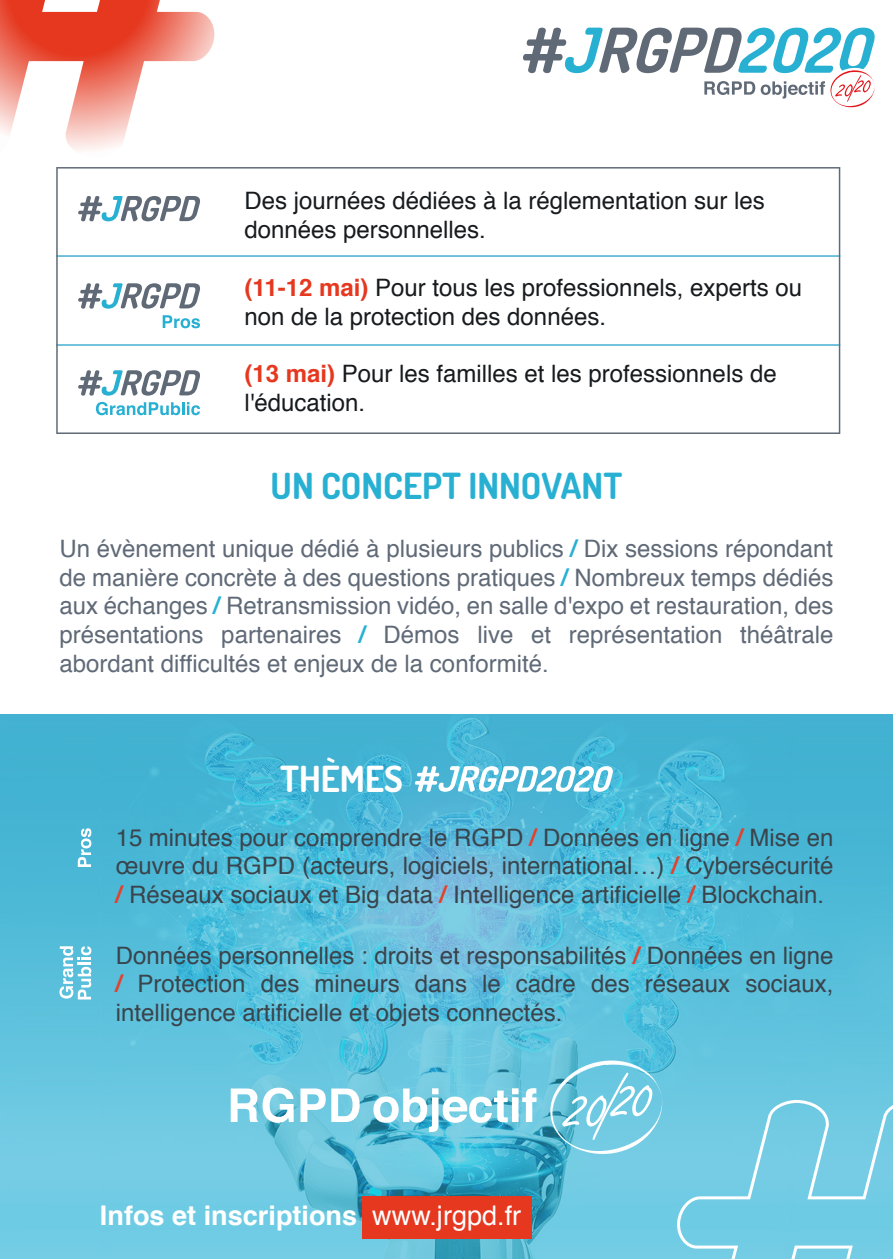
<style>
.page{position:relative;width:893px;height:1259px;background:#fff}
.page>*{position:absolute;margin:0;border:0;box-sizing:border-box;transform-origin:0 0}
.t1{font:700 36px "Dosis";color:#28b0d3}
.t2{font:700 36px "Dosis";color:#fff}
.t3{font:700 27px "Helvetica";color:#fff}
.t4{font:24px/28.8px "Helvetica";color:#3a444c;text-align:justify}
.t5{font:24px/28.8px "Helvetica";color:#606a77;text-align:justify}
.t6{font:24px/28.8px "Helvetica";color:#171b1e}
.s1{font-weight:700;color:#e5381f}
.s2{font-weight:700;color:#28b0d3}
.s3{font-weight:700;color:#e63f2b}
.s4{font-weight:400}
</style>
<div class="page">
<img style="left:0;top:714px;width:893px;height:545px">
<svg style="left:0;top:0;width:215px;height:151px"></svg>
<svg style="left:523px;top:28px;width:352px;height:80px"></svg>
<svg style="left:231px;top:1087px;width:63px;height:35px"></svg>
<svg style="left:300px;top:1088px;width:60px;height:34px"></svg>
<svg style="left:373px;top:1088px;width:163px;height:44px"></svg>
<svg style="left:550px;top:1058px;width:343px;height:201px;background:#75cbe3"></svg>
<svg style="left:56px;top:167px;width:784px;height:267px"></svg>
<svg style="left:415px;top:766px;width:199px;height:26px"></svg>
<div style="left:362px;top:1196px;width:169px;height:42px;background:#e5381f"></div>
<svg style="left:78px;top:828px;width:13px;height:39px"></svg>
<svg style="left:59px;top:946px;width:32px;height:53px"></svg>
<p class="t6" style="left:244px;top:187px;width:522px">Des journées dédiées à la réglementation sur les données personnelles.</p>
<p class="t6" style="left:244px;top:274px;width:559px"><span class="s1">(11-12 mai)</span> Pour tous les professionnels, experts ou non de la protection des données.</p>
<p class="t6" style="left:244px;top:360px;width:534px"><span class="s1">(13 mai)</span> Pour les familles et les professionnels de l'éducation.</p>
<h1 class="t1" style="left:271px;top:463px;width:353px">UN CONCEPT INNOVANT</h1>
<p class="t5" style="left:59px;top:535px;width:775px">Un évènement unique dédié à plusieurs publics <span class="s2">/</span> Dix sessions répondant de manière concrète à des questions pratiques <span class="s2">/</span> Nombreux temps dédiés aux échanges <span class="s2">/</span> Retransmission vidéo, en salle d'expo et restauration, des présentations partenaires <span class="s2">/</span> Démos live et représentation théâtrale abordant difficultés et enjeux de la conformité.</p>
<h1 class="t2" style="left:280px;top:755px;width:124px">THÈMES</h1>
<p class="t4" style="left:116px;top:823px;width:719px">15 minutes pour comprendre le RGPD <span class="s3">/</span> Données en ligne <span class="s3">/</span> Mise en œuvre du RGPD (acteurs, logiciels, international…) <span class="s3">/</span> Cybersécurité <span class="s3">/</span> Réseaux sociaux et Big data <span class="s3">/</span> Intelligence artificielle <span class="s3">/</span> Blockchain.</p>
<p class="t4" style="left:116px;top:941px;width:719px">Données personnelles : droits et responsabilités <span class="s3">/</span> Données en ligne <span class="s3">/</span> Protection des mineurs dans le cadre des réseaux sociaux, intelligence artificielle et objets connectés.</p>
<p class="t3" style="left:100px;top:1194px;width:423px">Infos et inscriptions <span class="s4">www.jrgpd.fr</span></p>
</div>
